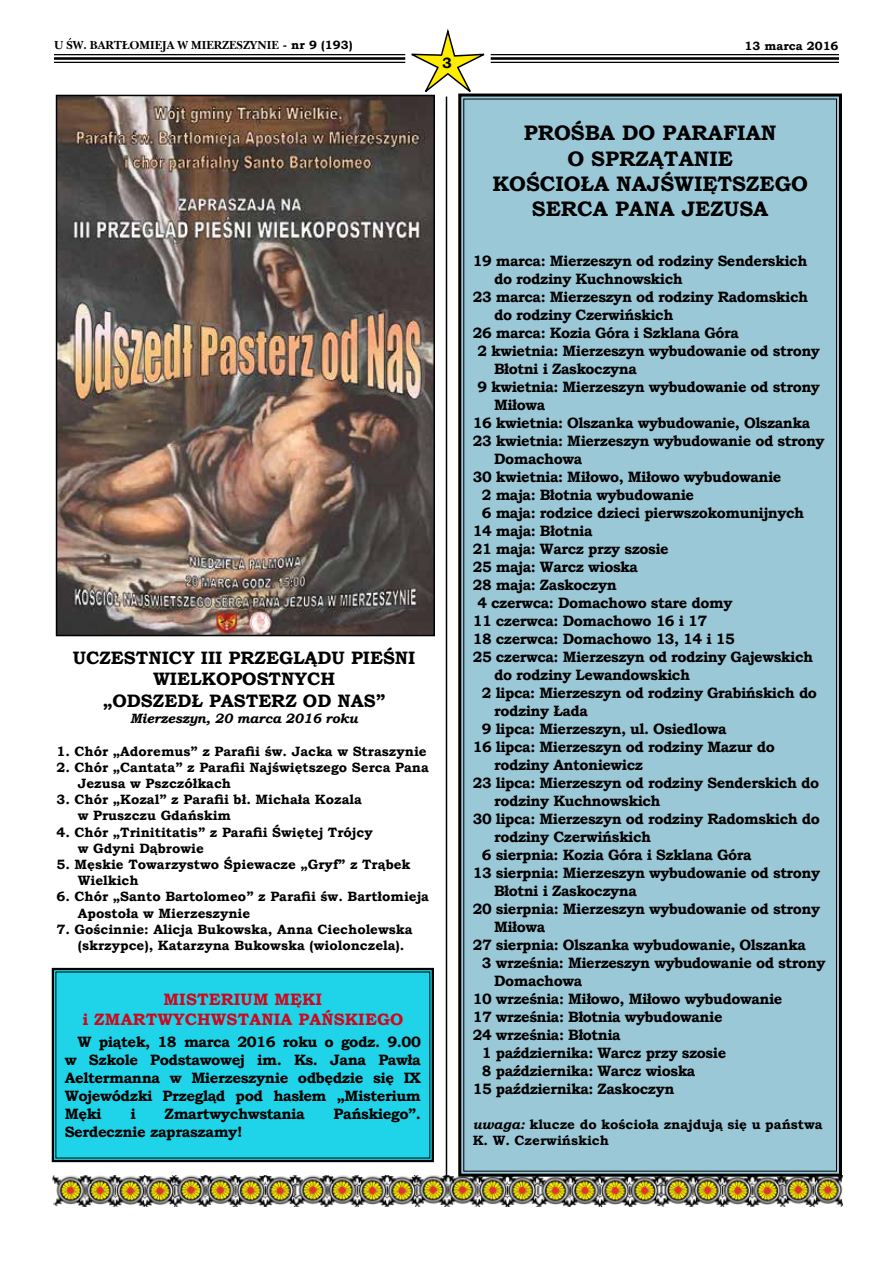
<style>
.page{position:relative;width:893px;height:1263px;background:#fff}
.page>*{position:absolute;margin:0;border:0;box-sizing:border-box;transform-origin:0 0}
.t1{font:700 21px/25.2px "Bookman Old Style";color:#000;text-align:center}
.t2{font:700 18px/21.6px "Bookman Old Style";color:#000;text-align:center}
.t3{font:700 16.5px/19.8px "Bookman Old Style";letter-spacing:.01em;color:#cd071e;text-align:center}
.t4{font:700 15px/18px "Bookman Old Style";letter-spacing:-.03em;color:#000;text-align:justify}
.t5{font:700 13.5px/16.2px "Bookman Old Style";color:#000}
.t6{font:italic 700 13.5px "Bookman Old Style";letter-spacing:-.02em;color:#000}
.t7{font:700 12px "Nebraska";color:#000}
.t8{font:700 12px "Bookman Old Style";color:#000}
.s1{font-family:"Bookman Old Style"}
.s2{font-style:italic}
</style>
<div class="page">
<hr style="left:54px;top:54px;width:351px;height:1px;background:#000">
<hr style="left:54px;top:57px;width:351px;height:3px;background:#000">
<hr style="left:54px;top:62px;width:351px;height:1px;background:#000">
<hr style="left:491px;top:54px;width:348px;height:1px;background:#000">
<hr style="left:491px;top:57px;width:348px;height:3px;background:#000">
<hr style="left:491px;top:62px;width:348px;height:1px;background:#000">
<svg style="left:405px;top:28px;width:86px;height:69px"></svg>
<img style="left:52px;top:1176px;width:791px;height:30px">
<hr style="left:446px;top:97px;width:1px;height:1080px;background:#000">
<img style="left:59px;top:98px;width:373px;height:535px">
<div style="left:56px;top:95px;width:379px;height:541px;border:2px solid #000"></div>
<div style="left:457px;top:92px;width:386px;height:1086px;background:#9ac8d7"></div>
<svg style="left:51px;top:967px;width:383px;height:196px;background:#1fc9dc"></svg>
<p class="t7" style="left:54px;top:38px;width:300px">U ŒW. BART£OMIEJA W MIERZESZYNIE <span class="s1">- nr 9 (193)</span></p>
<p class="t8" style="left:744px;top:38px;width:96px">13 marca 2016</p>
<p class="t4" style="left:442px;top:54px;width:11px">3</p>
<p class="t2" style="left:73px;top:647px;width:344px">UCZESTNICY III PRZEGLĄDU PIEŚNI<br>WIELKOPOSTNYCH<br>„ODSZEDŁ PASTERZ OD NAS”</p>
<p class="t6" style="left:130px;top:708px;width:229px">Mierzeszyn, 20 marca 2016 roku</p>
<p class="t5" style="left:57px;top:743px;width:372px">1. Chór „Adoremus” z Parafii św. Jacka w Straszynie</p>
<p class="t5" style="left:78px;top:759px;width:353px;text-indent:-21px">2. Chór „Cantata” z Parafii Najświętszego Serca Pana<br>Jezusa w Pszczółkach</p>
<p class="t5" style="left:78px;top:791px;width:286px;text-indent:-21px">3. Chór „Kozal” z Parafii bł. Michała Kozala w Pruszczu Gdańskim</p>
<p class="t5" style="left:78px;top:824px;width:296px;text-indent:-21px">4. Chór „Trinititatis” z Parafii Świętej Trójcy w Gdyni Dąbrowie</p>
<p class="t5" style="left:78px;top:856px;width:334px;text-indent:-21px">5. Męskie Towarzystwo Śpiewacze „Gryf” z Trąbek<br>Wielkich</p>
<p class="t5" style="left:78px;top:888px;width:353px;text-indent:-21px">6. Chór „Santo Bartolomeo” z Parafii św. Bartłomieja<br>Apostoła w Mierzeszynie</p>
<p class="t5" style="left:78px;top:921px;width:336px;text-indent:-21px">7. Gościnnie: Alicja Bukowska, Anna Ciecholewska (skrzypce), Katarzyna Bukowska (wiolonczela).</p>
<p class="t3" style="left:82px;top:989px;width:322px">MISTERIUM MĘKI<br>i ZMARTWYCHWSTANIA PAŃSKIEGO</p>
<p class="t4" style="left:65px;top:1033px;width:358px;text-indent:13px">W piątek, 18 marca 2016 roku o godz. 9.00 w Szkole Podstawowej im. Ks. Jana Pawła Aeltermanna w Mierzeszynie odbędzie się IX Wojewódzki Przegląd pod hasłem „Misterium Męki</p>
<p class="t4" style="left:130px;top:1105px;width:7px">i</p>
<p class="t4" style="left:165px;top:1105px;width:142px">Zmartwychwstania</p>
<p class="t4" style="left:334px;top:1105px;width:89px">Pańskiego”.</p>
<p class="t4" style="left:65px;top:1123px;width:179px">Serdecznie zapraszamy!</p>
<h1 class="t1" style="left:492px;top:120px;width:317px">PROŚBA DO PARAFIAN<br>O SPRZĄTANIE<br>KOŚCIOŁA NAJŚWIĘTSZEGO<br>SERCA PANA JEZUSA</h1>
<p class="t4" style="left:473px;top:252px;width:336px">19 marca: Mierzeszyn od rodziny Senderskich</p>
<p class="t4" style="left:494px;top:270px;width:190px">do rodziny Kuchnowskich</p>
<p class="t4" style="left:473px;top:288px;width:337px">23 marca: Mierzeszyn od rodziny Radomskich</p>
<p class="t4" style="left:494px;top:306px;width:181px">do rodziny Czerwińskich</p>
<p class="t4" style="left:473px;top:324px;width:268px">26 marca: Kozia Góra i Szklana Góra</p>
<p class="t4" style="left:477px;top:342px;width:344px">2 kwietnia: Mierzeszyn wybudowanie od strony</p>
<p class="t4" style="left:494px;top:360px;width:144px">Błotni i Zaskoczyna</p>
<p class="t4" style="left:477px;top:378px;width:344px">9 kwietnia: Mierzeszyn wybudowanie od strony</p>
<p class="t4" style="left:494px;top:396px;width:53px">Miłowa</p>
<p class="t4" style="left:473px;top:414px;width:339px">16 kwietnia: Olszanka wybudowanie, Olszanka</p>
<p class="t4" style="left:473px;top:432px;width:353px">23 kwietnia: Mierzeszyn wybudowanie od strony</p>
<p class="t4" style="left:494px;top:450px;width:90px">Domachowa</p>
<p class="t4" style="left:473px;top:468px;width:310px">30 kwietnia: Miłowo, Miłowo wybudowanie</p>
<p class="t4" style="left:482px;top:486px;width:214px">2 maja: Błotnia wybudowanie</p>
<p class="t4" style="left:482px;top:504px;width:324px">6 maja: rodzice dzieci pierwszokomunijnych</p>
<p class="t4" style="left:473px;top:522px;width:121px">14 maja: Błotnia</p>
<p class="t4" style="left:473px;top:540px;width:197px">21 maja: Warcz przy szosie</p>
<p class="t4" style="left:473px;top:558px;width:167px">25 maja: Warcz wioska</p>
<p class="t4" style="left:473px;top:576px;width:145px">28 maja: Zaskoczyn</p>
<p class="t4" style="left:477px;top:594px;width:257px">4 czerwca: Domachowo stare domy</p>
<p class="t4" style="left:473px;top:612px;width:236px">11 czerwca: Domachowo 16 i 17</p>
<p class="t4" style="left:473px;top:630px;width:263px">18 czerwca: Domachowo 13, 14 i 15</p>
<p class="t4" style="left:473px;top:648px;width:342px">25 czerwca: Mierzeszyn od rodziny Gajewskich</p>
<p class="t4" style="left:494px;top:666px;width:197px">do rodziny Lewandowskich</p>
<p class="t4" style="left:482px;top:684px;width:337px">2 lipca: Mierzeszyn od rodziny Grabińskich do</p>
<p class="t4" style="left:494px;top:702px;width:95px">rodziny Łada</p>
<p class="t4" style="left:482px;top:720px;width:246px">9 lipca: Mierzeszyn, ul. Osiedlowa</p>
<p class="t4" style="left:473px;top:738px;width:304px">16 lipca: Mierzeszyn od rodziny Mazur do</p>
<p class="t4" style="left:494px;top:756px;width:151px">rodziny Antoniewicz</p>
<p class="t4" style="left:473px;top:774px;width:348px">23 lipca: Mierzeszyn od rodziny Senderskich do</p>
<p class="t4" style="left:494px;top:792px;width:168px">rodziny Kuchnowskich</p>
<p class="t4" style="left:473px;top:810px;width:349px">30 lipca: Mierzeszyn od rodziny Radomskich do</p>
<p class="t4" style="left:494px;top:828px;width:159px">rodziny Czerwińskich</p>
<p class="t4" style="left:482px;top:846px;width:271px">6 sierpnia: Kozia Góra i Szklana Góra</p>
<p class="t4" style="left:473px;top:864px;width:349px">13 sierpnia: Mierzeszyn wybudowanie od strony</p>
<p class="t4" style="left:494px;top:882px;width:144px">Błotni i Zaskoczyna</p>
<p class="t4" style="left:473px;top:900px;width:349px">20 sierpnia: Mierzeszyn wybudowanie od strony</p>
<p class="t4" style="left:494px;top:918px;width:53px">Miłowa</p>
<p class="t4" style="left:473px;top:936px;width:335px">27 sierpnia: Olszanka wybudowanie, Olszanka</p>
<p class="t4" style="left:482px;top:954px;width:345px">3 września: Mierzeszyn wybudowanie od strony</p>
<p class="t4" style="left:494px;top:972px;width:90px">Domachowa</p>
<p class="t4" style="left:473px;top:990px;width:311px">10 września: Miłowo, Miłowo wybudowanie</p>
<p class="t4" style="left:473px;top:1008px;width:251px">17 września: Błotnia wybudowanie</p>
<p class="t4" style="left:473px;top:1026px;width:150px">24 września: Błotnia</p>
<p class="t4" style="left:482px;top:1044px;width:246px">1 października: Warcz przy szosie</p>
<p class="t4" style="left:482px;top:1062px;width:215px">8 października: Warcz wioska</p>
<p class="t4" style="left:473px;top:1080px;width:203px">15 października: Zaskoczyn</p>
<p class="t5" style="left:473px;top:1116px;width:351px"><span class="s2">uwaga:</span> klucze do kościoła znajdują się u państwa<br>K. W. Czerwińskich</p>
</div>
